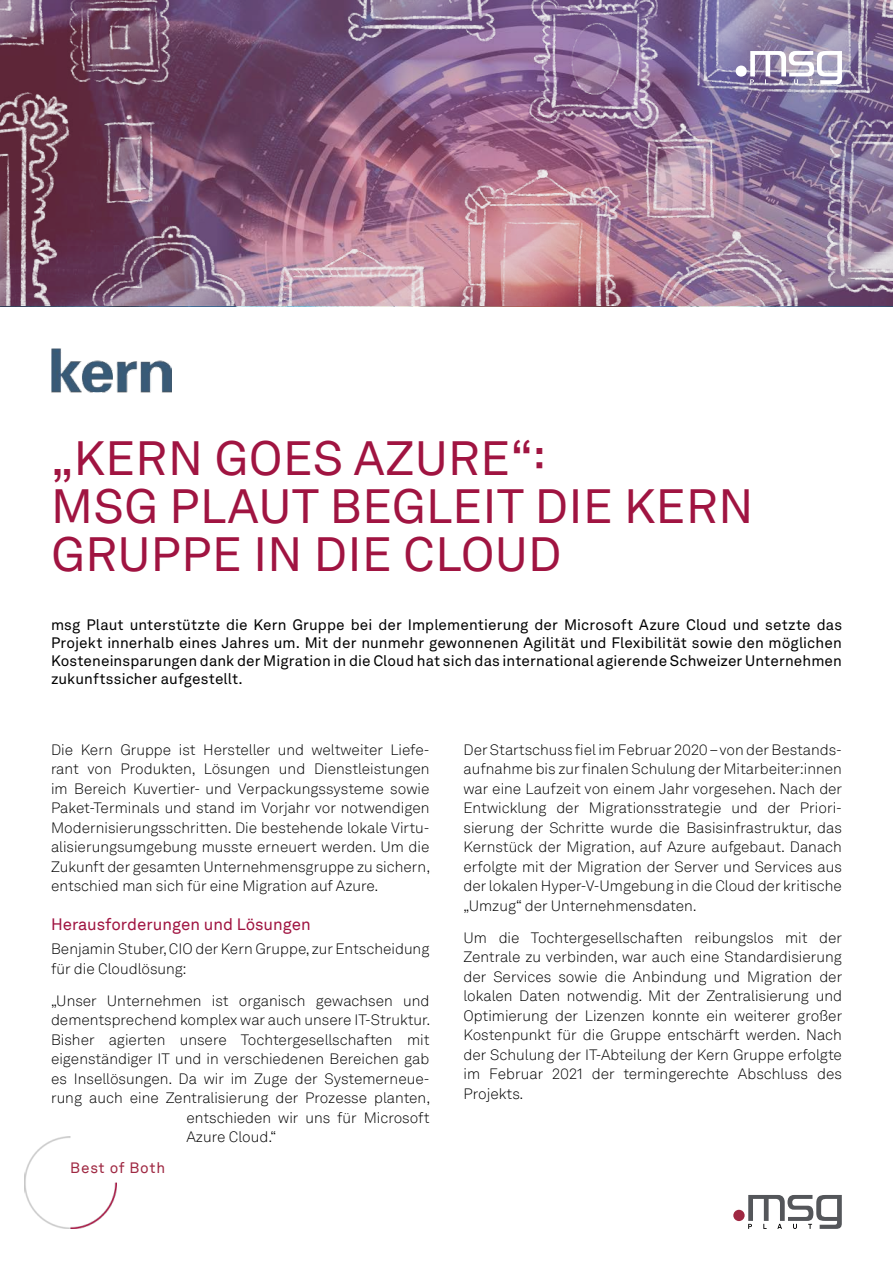
<style>
.page{position:relative;width:893px;height:1263px;background:#fff}
.page>*{position:absolute;margin:0;border:0;box-sizing:border-box;transform-origin:0 0}
.t1{font:48px/48px "Akkurat LLTT";letter-spacing:.01em;color:#a01441}
.t2{font:16.5px "Akkurat LLTT";color:#a01441}
.t3{font:300 15px/19.5px "Akkurat LLTT";color:#000;text-align:justify}
.t4{font:15px/18px "Akkurat LL";letter-spacing:.005em;color:#000;text-align:justify}
.t5{font:15px "Akkurat LLTT";letter-spacing:.05em;color:#9f2842}
</style>
<div class="page">
<img style="left:0;top:0;width:893px;height:306px">
<div style="left:736px;top:66px;width:11px;height:11px;background:#fff;border-radius:50%"></div>
<svg style="left:750px;top:51px;width:92px;height:33px"></svg>
<div style="left:733px;top:1210px;width:12px;height:11px;background:#9f2842;border-radius:50%"></div>
<svg style="left:748px;top:1195px;width:94px;height:34px"></svg>
<img style="left:24px;top:1137px;width:92px;height:92px">
<img style="left:51px;top:349px;width:121px;height:43px">
<h1 class="t1" style="left:51px;top:431px;width:704px">„KERN GOES AZURE“:<br>MSG PLAUT BEGLEIT DIE KERN<br>GRUPPE IN DIE CLOUD</h1>
<p class="t4" style="left:51px;top:615px;width:792px">msg Plaut unterstützte die Kern Gruppe bei der Implementierung der Microsoft Azure Cloud und setzte das Projekt innerhalb eines Jahres um. Mit der nunmehr gewonnenen Agilität und Flexibilität sowie den möglichen Kosteneinsparungen dank der Migration in die Cloud hat sich das international agierende Schweizer Unternehmen zukunftssicher aufgestellt.</p>
<p class="t3" style="left:51px;top:739px;width:381px">Die Kern Gruppe ist Hersteller und weltweiter Liefe&shy;rant von Produkten, Lösungen und Dienstleistungen im Bereich Kuvertier- und Verpackungssysteme sowie Paket-Terminals und stand im Vorjahr vor notwendigen Modernisierungsschritten. Die bestehende lokale Virtu&shy;alisierungsumgebung musste erneuert werden. Um die Zukunft der gesamten Unternehmensgruppe zu sichern, entschied man sich für eine Migration auf Azure.</p>
<p class="t2" style="left:51px;top:912px;width:261px">Herausforderungen und Lösungen</p>
<p class="t3" style="left:51px;top:939px;width:380px">Benjamin Stuber, CIO der Kern Gruppe, zur Entscheidung für die Cloudlösung:</p>
<p class="t3" style="left:51px;top:990px;width:380px">„Unser Unternehmen ist organisch gewachsen und</p>
<p class="t3" style="left:51px;top:1010px;width:381px">dementsprechend komplex war auch unsere IT-Struktur.</p>
<p class="t3" style="left:51px;top:1029px;width:380px">Bisher agierten unsere Tochtergesellschaften mit</p>
<p class="t3" style="left:51px;top:1049px;width:380px">eigenständiger IT und in verschiedenen Bereichen gab</p>
<p class="t3" style="left:51px;top:1068px;width:380px">es Insellösungen. Da wir im Zuge der Systemerneue-</p>
<p class="t3" style="left:51px;top:1088px;width:381px">rung auch eine Zentralisierung der Prozesse planten,</p>
<p class="t3" style="left:186px;top:1107px;width:245px">entschieden wir uns für Microsoft</p>
<p class="t3" style="left:186px;top:1127px;width:91px">Azure Cloud.“</p>
<p class="t5" style="left:70px;top:1156px;width:96px">Best of Both</p>
<p class="t3" style="left:463px;top:739px;width:380px">Der Startschuss fiel im Februar 2020 – von der Bestands&shy;aufnahme bis zur finalen Schulung der Mitarbeiter:innen war eine Laufzeit von einem Jahr vorgesehen. Nach der Entwicklung der Migrationsstrategie und der Priori&shy;sierung der Schritte wurde die Basisinfrastruktur, das Kernstück der Migration, auf Azure aufgebaut. Danach erfolgte mit der Migration der Server und Services aus der lokalen Hyper-V-Umgebung in die Cloud der kritische „Umzug“ der Unternehmensdaten.</p>
<p class="t3" style="left:463px;top:927px;width:380px">Um die Tochtergesellschaften reibungslos mit der Zentrale zu verbinden, war auch eine Standardisierung der Services sowie die Anbindung und Migration der lokalen Daten notwendig. Mit der Zentralisierung und Optimierung der Lizenzen konnte ein weiterer großer Kostenpunkt für die Gruppe entschärft werden. Nach der Schulung der IT-Abteilung der Kern Gruppe erfolgte im Februar 2021 der termingerechte Abschluss des Projekts.</p>
</div>
